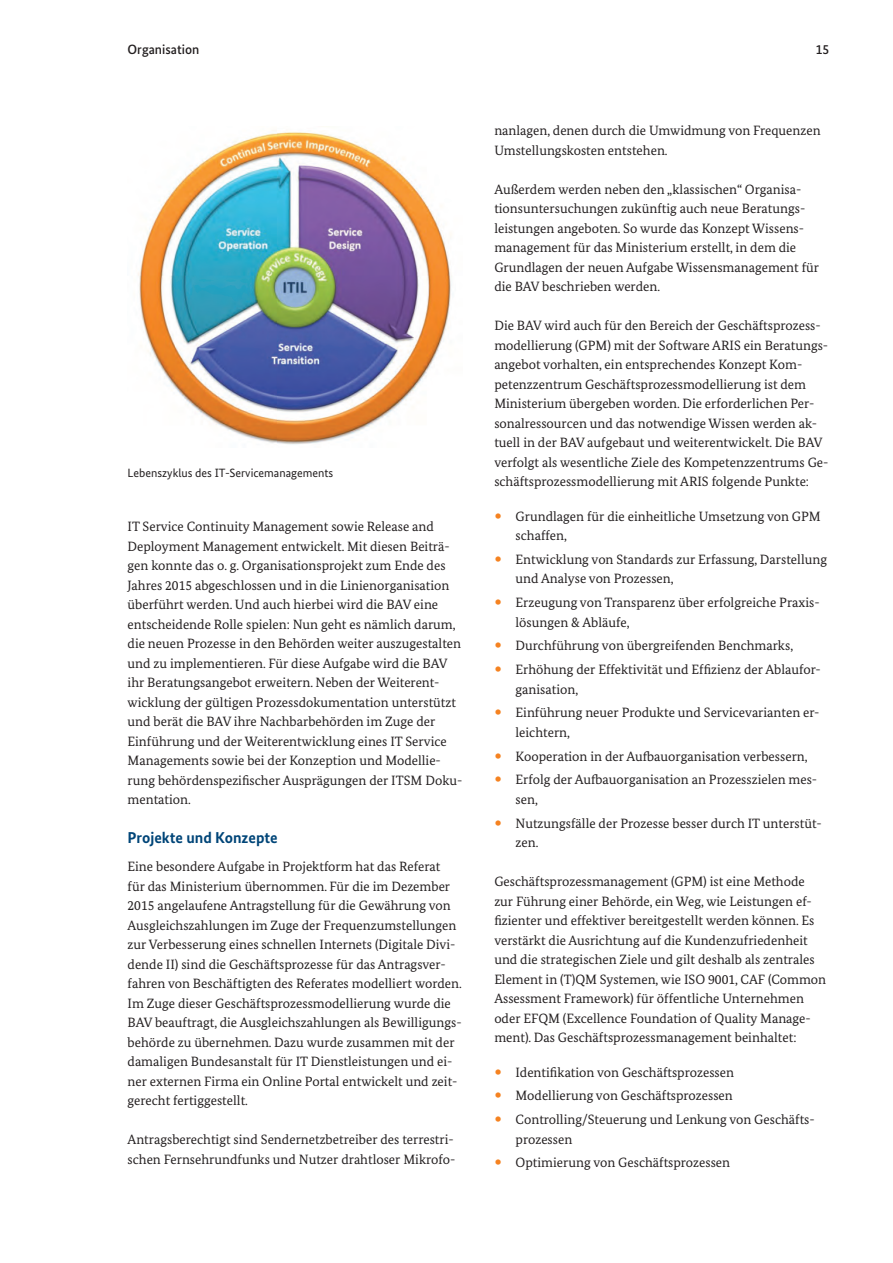
<style>
.page{position:relative;width:893px;height:1263px;background:#fff}
.page>*{position:absolute;margin:0;border:0;box-sizing:border-box;transform-origin:0 0}
.t1{font:700 15.75px "Bundes Sans";color:#004578}
.t2{font:13.5px/19.5px "Bundes Serif";color:#231f20}
.t3{font:500 13.5px "Bundes Sans";color:#231f20}
.t4{font:12px "Bundes Sans";color:#231f20}
</style>
<div class="page">
<img style="left:138px;top:132px;width:314px;height:313px">
<p class="t3" style="left:128px;top:41px;width:73px">Organisation</p>
<p class="t3" style="left:816px;top:41px;width:15px">15</p>
<p class="t4" style="left:128px;top:466px;width:207px">Lebenszyklus des IT-Servicemanagements</p>
<p class="t2" style="left:128px;top:517px;width:336px">IT Service Continuity Management sowie Release and Deployment Management entwickelt. Mit diesen Beiträ&shy;gen konnte das o. g. Organisationsprojekt zum Ende des Jahres 2015 abgeschlossen und in die Linienorganisation überführt werden. Und auch hierbei wird die BAV eine entscheidende Rolle spielen: Nun geht es nämlich darum, die neuen Prozesse in den Behörden weiter auszugestalten und zu implementieren. Für diese Aufgabe wird die BAV ihr Beratungsangebot erweitern. Neben der Weiterent&shy;wicklung der gültigen Prozessdokumentation unterstützt und berät die BAV ihre Nachbarbehörden im Zuge der Einführung und der Weiterentwicklung eines IT Service Managements sowie bei der Konzeption und Modellie&shy;rung behördenspezifischer Ausprägungen der ITSM Doku&shy;mentation.</p>
<p class="t1" style="left:128px;top:828px;width:152px">Projekte und Konzepte</p>
<p class="t2" style="left:128px;top:857px;width:336px">Eine besondere Aufgabe in Projektform hat das Referat<br>für das Ministerium übernommen. Für die im Dezember 2015 angelaufene Antragstellung für die Gewährung von Ausgleichszahlungen im Zuge der Frequenzumstellungen zur Verbesserung eines schnellen Internets (Digitale Divi&shy;dende II) sind die Geschäftsprozesse für das Antragsver&shy;fahren von Beschäftigten des Referates modelliert worden.<br>Im Zuge dieser Geschäftsprozessmodellierung wurde die BAV beauftragt, die Ausgleichszahlungen als Bewilligungs&shy;behörde zu übernehmen. Dazu wurde zusammen mit der damaligen Bundesanstalt für IT Dienstleistungen und ei&shy;ner externen Firma ein Online Portal entwickelt und zeit&shy;gerecht fertiggestellt.</p>
<p class="t2" style="left:128px;top:1130px;width:329px">Antragsberechtigt sind Sendernetzbetreiber des terrestri&shy;schen Fernsehrundfunks und Nutzer drahtloser Mikrofo-</p>
<p class="t2" style="left:494px;top:121px;width:328px">nanlagen, denen durch die Umwidmung von Frequenzen<br>Umstellungskosten entstehen.</p>
<p class="t2" style="left:494px;top:179px;width:326px">Außerdem werden neben den „klassischen“ Organisa&shy;tionsuntersuchungen zukünftig auch neue Beratungs&shy;leistungen angeboten. So wurde das Konzept Wissens&shy;management für das Ministerium erstellt, in dem die Grundlagen der neuen Aufgabe Wissensmanagement für die BAV beschrieben werden.</p>
<p class="t2" style="left:494px;top:316px;width:336px">Die BAV wird auch für den Bereich der Geschäftsprozess&shy;modellierung (GPM) mit der Software ARIS ein Beratungs&shy;angebot vorhalten, ein entsprechendes Konzept Kom&shy;petenzzentrum Geschäftsprozessmodellierung ist dem Ministerium übergeben worden. Die erforderlichen Per&shy;sonalressourcen und das notwendige Wissen werden ak&shy;tuell in der BAV aufgebaut und weiterentwickelt. Die BAV verfolgt als wesentliche Ziele des Kompetenzzentrums Ge&shy;schäftsprozessmodellierung mit ARIS folgende Punkte:</p>
<p class="t2" style="left:516px;top:506px;width:307px">Grundlagen für die einheitliche Umsetzung von GPM schaffen,</p>
<p class="t2" style="left:516px;top:549px;width:313px">Entwicklung von Standards zur Erfassung, Darstellung und Analyse von Prozessen,</p>
<p class="t2" style="left:516px;top:593px;width:306px">Erzeugung von Transparenz über erfolgreiche Praxis&shy;lösungen &amp; Abläufe,</p>
<p class="t2" style="left:516px;top:634px;width:307px;line-height:23.7px">Durchführung von übergreifenden Benchmarks,<br>Erhöhung der Effektivität und Effizienz der Ablaufor-</p>
<p class="t2" style="left:516px;top:677px;width:305px;line-height:23.7px">ganisation,<br>Einführung neuer Produkte und Servicevarianten er-</p>
<p class="t2" style="left:516px;top:720px;width:303px;line-height:23.7px">leichtern,<br>Kooperation in der Aufbauorganisation verbessern,<br>Erfolg der Aufbauorganisation an Prozesszielen mes-</p>
<p class="t2" style="left:516px;top:787px;width:308px;line-height:23.7px">sen,<br>Nutzungsfälle der Prozesse besser durch IT unterstüt-</p>
<p class="t2" style="left:516px;top:833px;width:24px">zen.</p>
<p class="t2" style="left:494px;top:872px;width:333px">Geschäftsprozessmanagement (GPM) ist eine Methode zur Führung einer Behörde, ein Weg, wie Leistungen ef&shy;fizienter und effektiver bereitgestellt werden können. Es verstärkt die Ausrichtung auf die Kundenzufriedenheit und die strategischen Ziele und gilt deshalb als zentrales Element in (T)QM Systemen, wie ISO 9001, CAF (Common Assessment Framework) für öffentliche Unternehmen oder EFQM (Excellence Foundation of Quality Manage&shy;ment). Das Geschäftsprozessmanagement beinhaltet:</p>
<p class="t2" style="left:516px;top:1060px;width:301px;line-height:23.7px">Identifikation von Geschäftsprozessen<br>Modellierung von Geschäftsprozessen<br>Controlling/Steuerung und Lenkung von Geschäfts-</p>
<p class="t2" style="left:516px;top:1127px;width:216px;line-height:23.7px">prozessen<br>Optimierung von Geschäftsprozessen</p>
</div>
